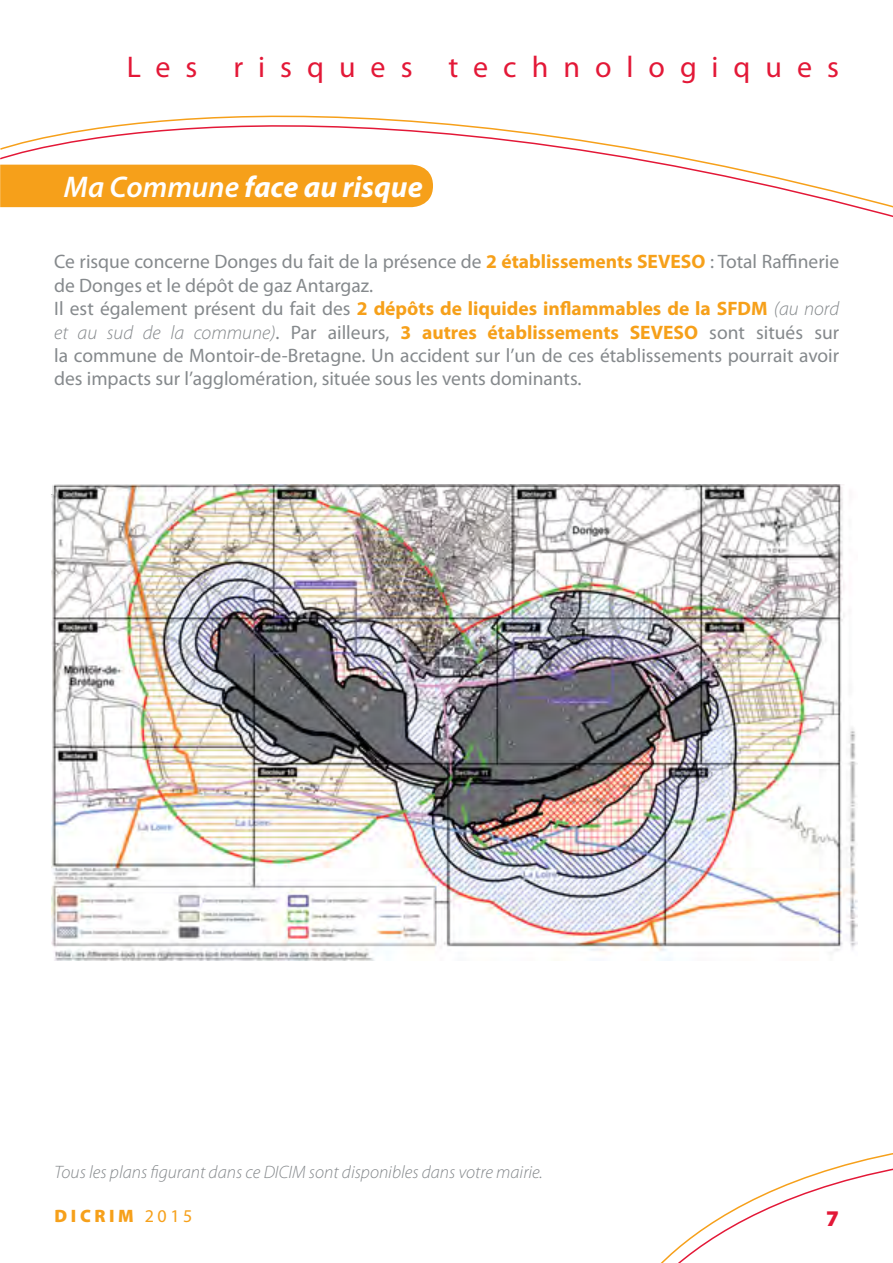
<style>
.page{position:relative;width:893px;height:1263px;background:#fff}
.page>*{position:absolute;margin:0;border:0;box-sizing:border-box;transform-origin:0 0}
.t1{font:30px "Myriad Pro";letter-spacing:.5em;color:#e31837}
.t2{font:italic 700 30px "Myriad Pro";color:#fff}
.t3{font:900 22.5px "Myriad Pro";color:#e31837}
.t4{font:19.5px/23.4px "Myriad Pro";color:#85898c}
.t5{font:italic 300 18px "Myriad Pro";color:#85898c}
.t6{font:900 18px "Myriad Pro";letter-spacing:.2em;color:#f6a01a}
.s1{font-weight:600}
.s2{font-weight:700;color:#f6a01a}
.s3{font-weight:300;font-style:italic}
.s4{font-weight:400}
</style>
<div class="page">
<svg style="left:660px;top:1153px;width:233px;height:110px"></svg>
<svg style="left:0;top:115px;width:893px;height:102px"></svg>
<div style="left:0;top:165px;width:433px;height:42px;background:#f6a01a"></div>
<img style="left:51px;top:484px;width:806px;height:476px">
<h1 class="t1" style="left:127px;top:48px;width:714px">Les risques technologiques</h1>
<h1 class="t2" style="left:64px;top:167px;width:360px"><span class="s1">Ma Commune</span> face au risque</h1>
<p class="t4" style="left:54px;top:250px;width:786px">Ce risque concerne Donges du fait de la présence de <span class="s2">2 établissements SEVESO</span> : Total Raffinerie de Donges et le dépôt de gaz Antargaz.<br>Il est également présent du fait des <span class="s2">2 dépôts de liquides inflammables de la SFDM</span> <span class="s3">(au nord et au sud de la commune)</span>. Par ailleurs, <span class="s2">3 autres établissements SEVESO</span> sont situés sur la commune de Montoir-de-Bretagne. Un accident sur l’un de ces établissements pourrait avoir des impacts sur l’agglomération, située sous les vents dominants.</p>
<p class="t5" style="left:55px;top:1161px;width:490px">Tous les plans figurant dans ce DICIM sont disponibles dans votre mairie.</p>
<p class="t6" style="left:55px;top:1204px;width:139px">DICRIM <span class="s4">2015</span></p>
<p class="t3" style="left:826px;top:1203px;width:14px">7</p>
</div>
